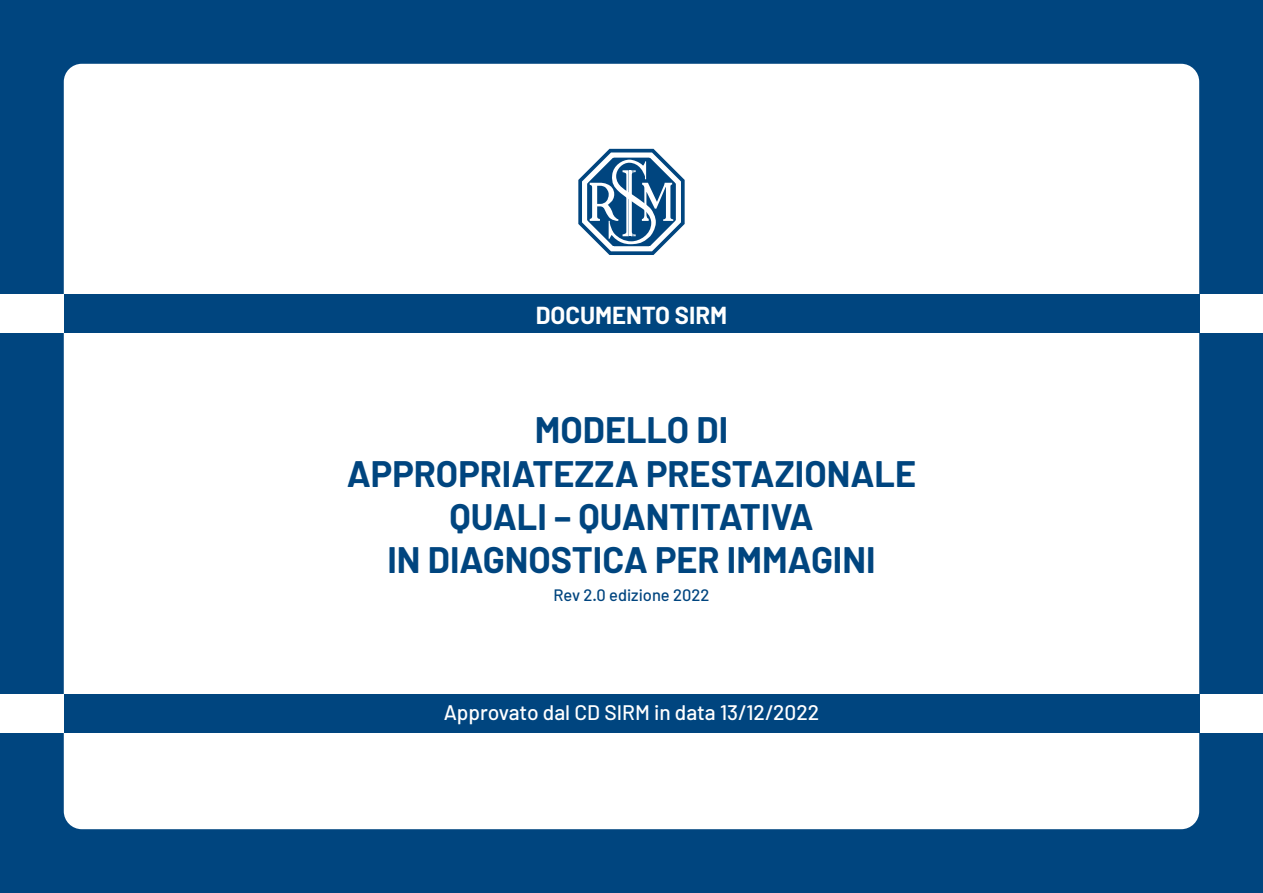
<style>
.page{position:relative;width:1263px;height:893px;background:#00457f}
.page>*{position:absolute;margin:0;border:0;box-sizing:border-box;transform-origin:0 0}
.t1{font:700 36px/43.2px "Barlow";color:#00457f;text-align:center}
.t2{font:700 24px "Barlow";color:#fff}
.t3{font:500 21px "Barlow";color:#fff}
.t4{font:500 16.5px "Barlow";color:#00457f}
</style>
<div class="page">
<div style="left:64px;top:64px;width:1135px;height:765px;background:#fff;border-radius:18px"></div>
<svg style="left:578px;top:149px;width:107px;height:106px"></svg>
<div style="left:0;top:294px;width:1263px;height:39px;background:#fff"></div>
<div style="left:64px;top:294px;width:1135px;height:39px;background:#00457f"></div>
<div style="left:0;top:694px;width:1263px;height:38px;background:#fff"></div>
<div style="left:64px;top:694px;width:1135px;height:38px;background:#00457f"></div>
<p class="t2" style="left:536px;top:301px;width:193px">DOCUMENTO SIRM</p>
<p class="t1" style="left:347px;top:409px;width:571px">MODELLO DI<br>APPROPRIATEZZA PRESTAZIONALE<br>QUALI – QUANTITATIVA<br>IN DIAGNOSTICA PER IMMAGINI</p>
<p class="t4" style="left:554px;top:585px;width:157px">Rev 2.0 edizione 2022</p>
<p class="t3" style="left:444px;top:700px;width:377px">Approvato dal CD SIRM in data 13/12/2022</p>
</div>
